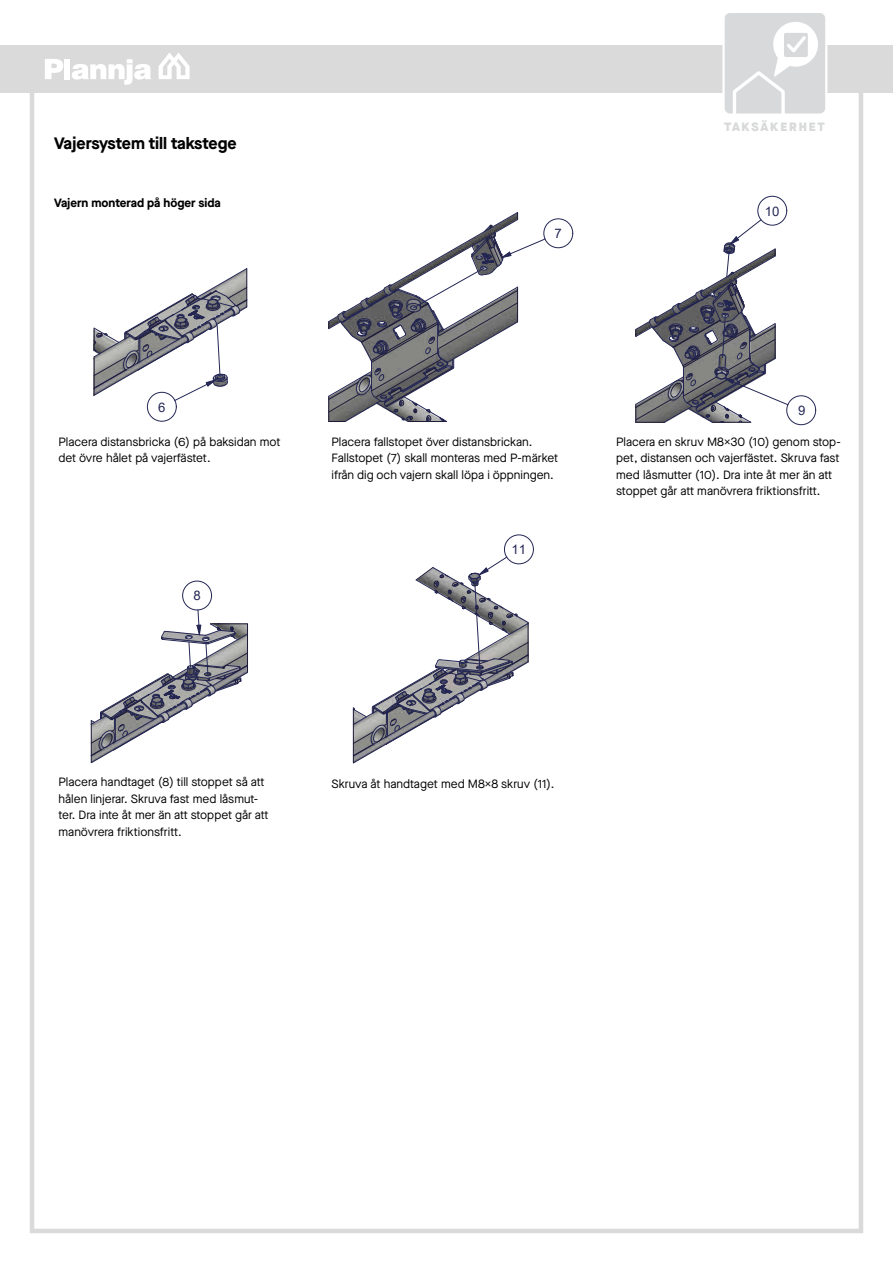
<style>
.page{position:relative;width:893px;height:1263px;background:#fff}
.page>*{position:absolute;margin:0;border:0;box-sizing:border-box;transform-origin:0 0}
.t1{font:700 16.5px "Maison Neue";color:#000}
.t2{font:13.2px "Arial";color:#242754}
.t3{font:13.05px "Arial";color:#242754}
.t4{font:12px/16.5px "Maison Neue";color:#000}
.t5{font:700 12px "Maison Neue";color:#000}
.t6{font:900 12px "Maison Neue";letter-spacing:.155em;color:#d8d9da}
</style>
<div class="page">
<div style="left:0;top:45px;width:893px;height:47px;background:#dadada"></div>
<div style="left:723px;top:12px;width:103px;height:103px;background:#d8d9da;border-radius:6px"></div>
<div style="left:722px;top:11px;width:105px;height:105px;border:2px solid #fff;border-radius:6px"></div>
<svg style="left:731px;top:22px;width:88px;height:93px"></svg>
<svg style="left:45px;top:59px;width:18px;height:20px"></svg>
<div style="left:64px;top:59px;width:6px;height:20px;background:#fff"></div>
<svg style="left:72px;top:59px;width:79px;height:26px"></svg>
<svg style="left:159px;top:53px;width:31px;height:26px"></svg>
<svg style="left:93px;top:268px;width:155px;height:134px"></svg>
<div style="left:147px;top:392px;width:30px;height:30px;border:1px solid #242754;border-radius:50%"></div>
<svg style="left:328px;top:212px;width:218px;height:210px"></svg>
<div style="left:543px;top:218px;width:30px;height:30px;border:1px solid #242754;border-radius:50%"></div>
<div style="left:786px;top:395px;width:30px;height:30px;border:1px solid #242754;border-radius:50%"></div>
<svg style="left:635px;top:218px;width:154px;height:205px"></svg>
<div style="left:757px;top:196px;width:30px;height:30px;border:1px solid #242754;border-radius:50%"></div>
<svg style="left:90px;top:609px;width:158px;height:155px"></svg>
<div style="left:182px;top:581px;width:30px;height:29px;border:1px solid #242754;border-radius:50%"></div>
<svg style="left:352px;top:556px;width:177px;height:208px"></svg>
<div style="left:504px;top:534px;width:30px;height:30px;border:1px solid #242754;border-radius:50%"></div>
<h1 class="t1" style="left:54px;top:131px;width:184px">Vajersystem till takstege</h1>
<p class="t5" style="left:54px;top:195px;width:168px">Vajern monterad på höger sida</p>
<p class="t3" style="left:158px;top:398px;width:9px">6</p>
<p class="t3" style="left:554px;top:225px;width:9px">7</p>
<p class="t6" style="left:724px;top:117px;width:102px">TAKSÄKERHET</p>
<p class="t3" style="left:765px;top:202px;width:16px">10</p>
<p class="t3" style="left:798px;top:401px;width:9px">9</p>
<p class="t4" style="left:58px;top:433px;width:223px">Placera distansbricka (6) på baksidan mot det övre hålet på vajerfästet.</p>
<p class="t4" style="left:332px;top:433px;width:228px">Placera fallstopet över distansbrickan.<br>Fallstopet (7) skall monteras med P-märket ifrån dig och vajern skall löpa i öppningen.</p>
<p class="t4" style="left:616px;top:433px;width:226px">Placera en skruv M8x30 (10) genom stop&shy;pet, distansen och vajerfästet. Skruva fast med låsmutter (10). Dra inte åt mer än att stoppet går att manövrera friktionsfritt.</p>
<p class="t3" style="left:194px;top:587px;width:9px">8</p>
<p class="t2" style="left:511px;top:540px;width:16px">11</p>
<p class="t4" style="left:58px;top:773px;width:212px">Placera handtaget (8) till stoppet så att hålen linjerar. Skruva fast med låsmut&shy;ter. Dra inte åt mer än att stoppet går att manövrera friktionsfritt.</p>
<p class="t4" style="left:332px;top:775px;width:225px">Skruva åt handtaget med M8x8 skruv (11).</p>
</div>
